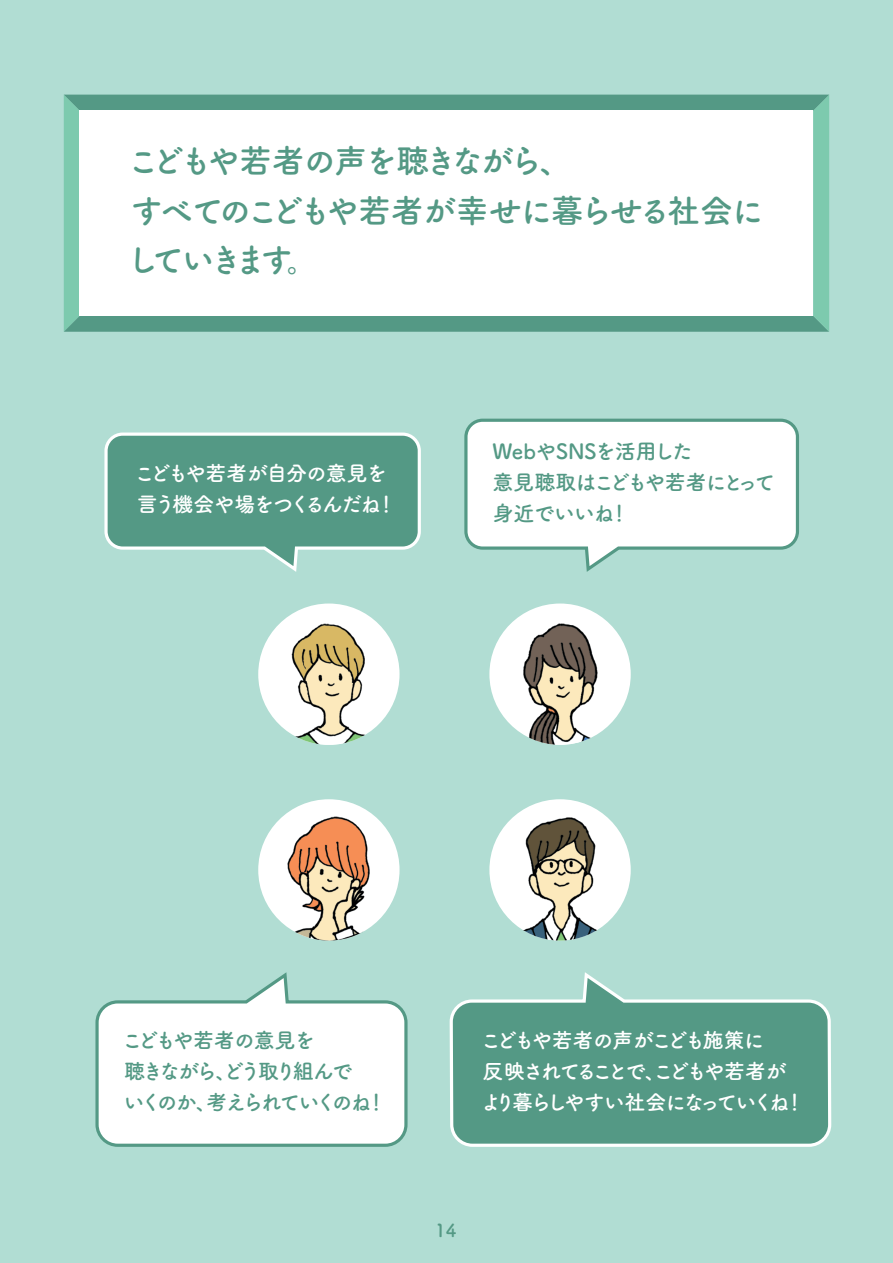
<style>
.page{position:relative;width:893px;height:1263px;background:#b1ddd3}
.page>*{position:absolute;margin:0;border:0;box-sizing:border-box;transform-origin:0 0}
.t1{font:33px/49.5px "Tsuku A Rd Gothic Std B";letter-spacing:-.105em;color:#549985}
.t2{font:21px/31.2px "Tsuku A Rd Gothic Std B";letter-spacing:-.135em;color:#fff}
.t3{font:21px/31.2px "Tsuku A Rd Gothic Std B";letter-spacing:-.13em;color:#549985}
.t4{font:21px/31.2px "Tsuku A Rd Gothic Std B";letter-spacing:-.04em;color:#549985}
.t5{font:21px/31.2px "Tsuku A Rd Gothic Std B";letter-spacing:-.075em;color:#fff}
.t6{font:18px "Tsuku A Rd Gothic Std B";color:#549985}
</style>
<div class="page">
<svg style="left:104px;top:432px;width:317px;height:140px"></svg>
<svg style="left:464px;top:418px;width:335px;height:154px;background:#e9f4f1"></svg>
<svg style="left:449px;top:972px;width:383px;height:175px"></svg>
<svg style="left:95px;top:972px;width:313px;height:175px"></svg>
<svg style="left:64px;top:95px;width:765px;height:237px;background:#62a792"></svg>
<div style="left:80px;top:111px;width:733px;height:205px;background:#fff"></div>
<img style="left:489px;top:603px;width:142px;height:142px;border-radius:71px">
<img style="left:489px;top:799px;width:142px;height:141px;border-radius:71px">
<img style="left:258px;top:799px;width:142px;height:141px;border-radius:71px">
<img style="left:258px;top:603px;width:142px;height:142px;border-radius:71px">
<h1 class="t1" style="left:126px;top:134px;width:639px">こどもや若者の声を聴きながら、<br>すべてのこどもや若者が幸せに暮らせる社会にしていきます。</h1>
<p class="t5" style="left:134px;top:456px;width:264px">こどもや若者が自分の意見を言う機会や場をつくるんだね！</p>
<p class="t4" style="left:492px;top:434px;width:284px">WebやSNSを活用した<br>意見聴取はこどもや若者にとって身近でいいね！</p>
<p class="t3" style="left:122px;top:1023px;width:267px">こどもや若者の意見を<br>聴きながら、どう取り組んで<br>いくのか、考えられていくのね！</p>
<p class="t2" style="left:480px;top:1023px;width:326px">こどもや若者の声がこども施策に<br>反映されてることで、こどもや若者がより暮らしやすい社会になっていくね！</p>
<p class="t6" style="left:432px;top:1216px;width:31px">１４</p>
</div>
